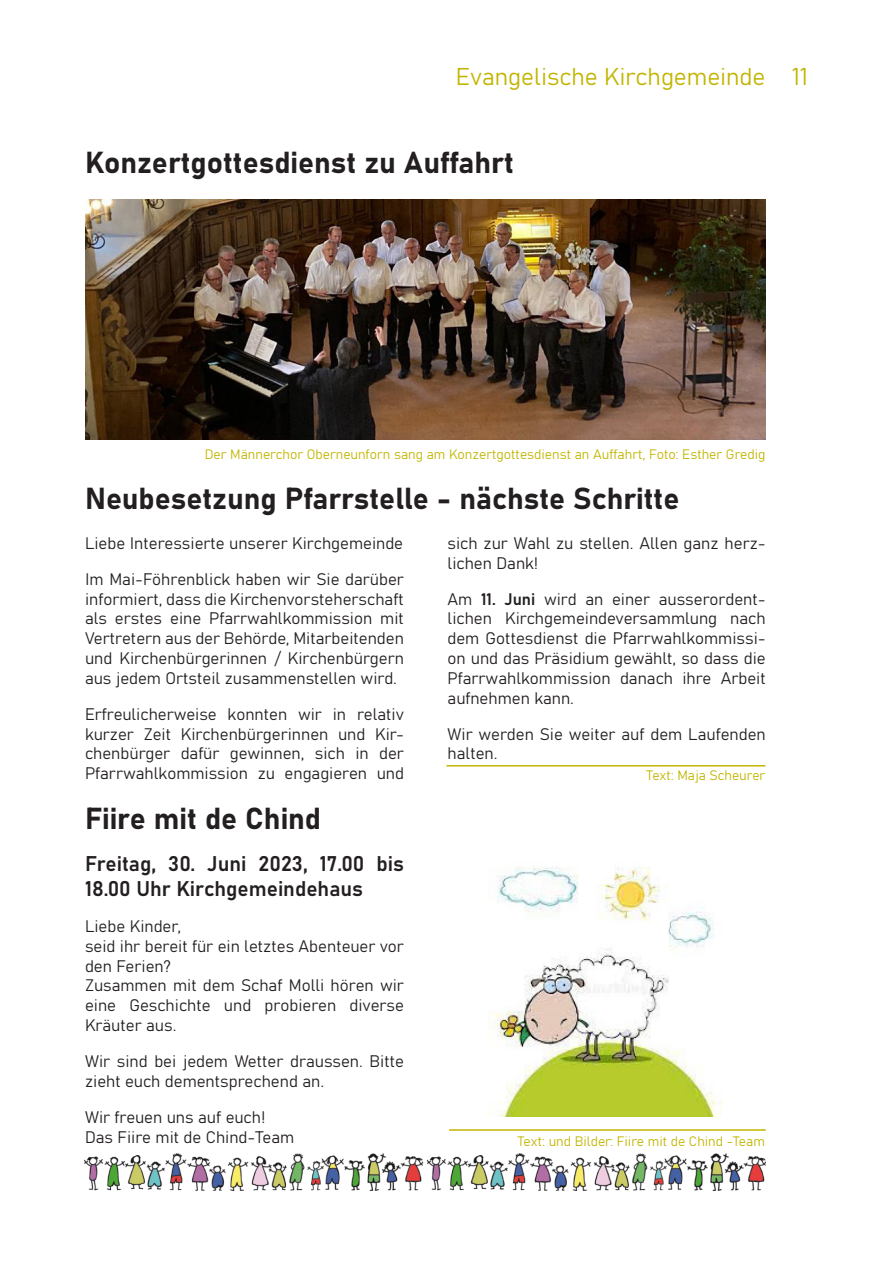
<style>
.page{position:relative;width:893px;height:1263px;background:#fff}
.page>*{position:absolute;margin:0;border:0;box-sizing:border-box;transform-origin:0 0}
.t1{font:30px "Bahnschrift";color:#231f20}
.t2{font:24px "Bahnschrift";color:#c2b501}
.t3{font:21px/25.2px "Bahnschrift";color:#231f20}
.t4{font:16.5px/19.8px "Bahnschrift";color:#231f20}
.Lauftext_Artikel{font:13.5px "Bahnschrift";color:#c2b501}
</style>
<div class="page">
<hr style="left:449px;top:1129px;width:317px;height:2px;background:#c2b501">
<hr style="left:446px;top:765px;width:319px;height:1px;background:#c2b501">
<img style="left:489px;top:866px;width:234px;height:250px">
<img style="left:84px;top:1153px;width:682px;height:37px">
<img style="left:85px;top:200px;width:680px;height:239px">
<p class="t2" style="left:456px;top:58px;width:354px">Evangelische Kirchgemeinde 11</p>
<p class="t1" style="left:85px;top:139px;width:430px">Konzertgottesdienst zu Auffahrt</p>
<p class="Lauftext_Artikel" style="left:205px;top:444px;width:562px">Der Männerchor Oberneunforn sang am Konzertgottesdienst an Auffahrt, Foto: Esther Gredig</p>
<p class="t1" style="left:85px;top:475px;width:596px">Neubesetzung Pfarrstelle - nächste Schritte</p>
<p class="t4" style="left:85px;top:532px;width:320px">Liebe Interessierte unserer Kirchgemeinde</p>
<p class="t4" style="left:85px;top:568px;width:320px;text-align:justify">Im Mai-Föhrenblick haben wir Sie darüber informiert, dass die Kirchenvorsteherschaft als erstes eine Pfarrwahlkommission mit Vertretern aus der Behörde, Mitarbeitenden und Kirchenbürgerinnen / Kirchenbürgern aus jedem Ortsteil zusammenstellen wird.</p>
<p class="t4" style="left:85px;top:703px;width:320px;text-align:justify">Erfreulicherweise konnten wir in relativ kurzer Zeit Kirchenbürgerinnen und Kir&shy;chenbürger dafür gewinnen, sich in der Pfarrwahlkommission zu engagieren und</p>
<p class="t4" style="left:448px;top:532px;width:320px">sich zur Wahl zu stellen. Allen ganz herz&shy;lichen Dank!</p>
<p class="t4" style="left:448px;top:588px;width:320px;text-align:justify">Am 11. Juni wird an einer ausserordent&shy;lichen Kirchgemeindeversammlung nach dem Gottesdienst die Pfarrwahlkommissi&shy;on und das Präsidium gewählt, so dass die Pfarrwahlkommission danach ihre Arbeit aufnehmen kann.</p>
<p class="t4" style="left:448px;top:723px;width:320px">Wir werden Sie weiter auf dem Laufenden halten.</p>
<p class="Lauftext_Artikel" style="left:647px;top:765px;width:120px">Text: Maja Scheurer</p>
<p class="t1" style="left:85px;top:795px;width:238px">Fiire mit de Chind</p>
<p class="t3" style="left:85px;top:849px;width:320px">Freitag, 30. Juni 2023, 17.00 bis<br>18.00 Uhr Kirchgemeindehaus</p>
<p class="t4" style="left:85px;top:915px;width:98px">Liebe Kinder,</p>
<p class="t4" style="left:85px;top:935px;width:320px">seid ihr bereit für ein letztes Abenteuer vor den Ferien?</p>
<p class="t4" style="left:85px;top:974px;width:320px;text-align:justify">Zusammen mit dem Schaf Molli hören wir eine Geschichte und probieren diverse Kräuter aus.</p>
<p class="t4" style="left:85px;top:1050px;width:320px">Wir sind bei jedem Wetter draussen. Bitte zieht euch dementsprechend an.</p>
<p class="t4" style="left:85px;top:1106px;width:182px">Wir freuen uns auf euch!</p>
<p class="t4" style="left:85px;top:1126px;width:211px">Das Fiire mit de Chind-Team</p>
<p class="Lauftext_Artikel" style="left:518px;top:1131px;width:249px">Text: und Bilder: Fiire mit de Chind -Team</p>
</div>
